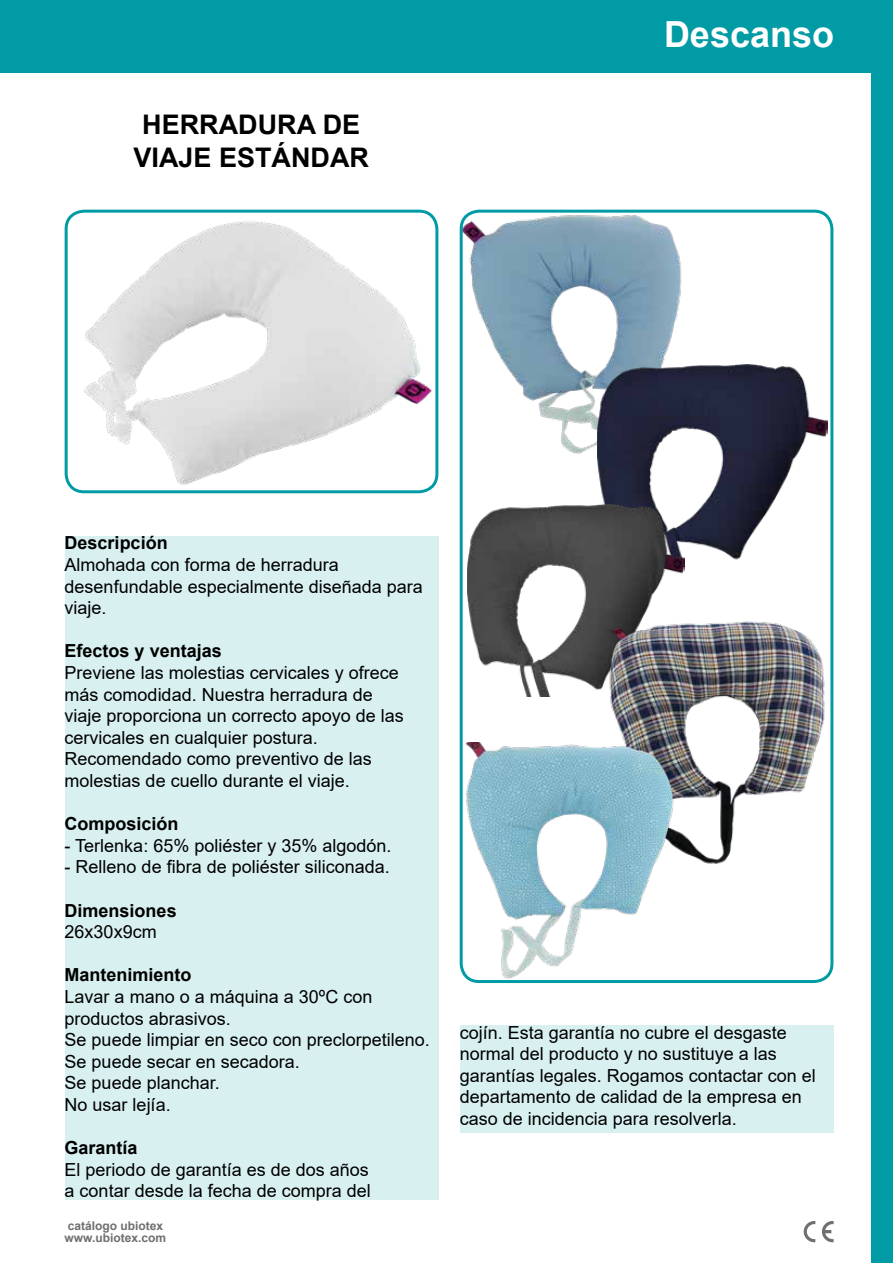
<style>
.page{position:relative;width:893px;height:1263px;background:#fff}
.page>*{position:absolute;margin:0;border:0;box-sizing:border-box;transform-origin:0 0}
.t1{font:700 36px "Arial";color:#fff}
.t2{font:700 27px/32.4px "Arial";color:#000;text-align:center}
.t3{font:18px/21.6px "Arial";color:#000}
.t4{font:700 18px "Arial";color:#000}
.t5{font:700 12px/12px "Arial";color:#706f6f}
</style>
<div class="page">
<div style="left:65px;top:536px;width:373px;height:663px;background:#d9f0f1"></div>
<div style="left:460px;top:1025px;width:373px;height:108px;background:#d9f0f1"></div>
<div style="left:0;top:0;width:893px;height:72px;background:#009ba4"></div>
<svg style="left:804px;top:1221px;width:11px;height:21px"></svg>
<svg style="left:822px;top:1221px;width:12px;height:21px"></svg>
<div style="left:872px;top:0;width:21px;height:1263px;background:#009ba4"></div>
<img style="left:65px;top:210px;width:373px;height:283px">
<div style="left:65px;top:210px;width:373px;height:283px;border:3px solid #009ba4;border-radius:18px"></div>
<img style="left:460px;top:210px;width:222px;height:247px">
<img style="left:598px;top:365px;width:229px;height:202px">
<img style="left:467px;top:505px;width:218px;height:192px">
<img style="left:603px;top:615px;width:222px;height:249px">
<img style="left:460px;top:742px;width:219px;height:240px">
<div style="left:460px;top:210px;width:373px;height:773px;border:3px solid #009ba4;border-radius:18px"></div>
<h2 class="t2" style="left:134px;top:109px;width:237px">HERRADURA DE<br>VIAJE ESTÁNDAR</h2>
<h1 class="t1" style="left:664px;top:9px;width:172px">Descanso</h1>
<p class="t4" style="left:65px;top:530px;width:105px">Descripción</p>
<p class="t3" style="left:65px;top:554px;width:360px">Almohada con forma de herradura desenfundable especialmente diseñada para viaje.</p>
<p class="t4" style="left:65px;top:638px;width:159px">Efectos y ventajas</p>
<p class="t3" style="left:65px;top:662px;width:341px">Previene las molestias cervicales y ofrece más comodidad. Nuestra herradura de viaje proporciona un correcto apoyo de las cervicales en cualquier postura.<br>Recomendado como preventivo de las molestias de cuello durante el viaje.</p>
<p class="t4" style="left:65px;top:811px;width:116px">Composición</p>
<p class="t3" style="left:65px;top:834px;width:328px">- Terlenka: 65% poliéster y 35% algodón.</p>
<p class="t3" style="left:65px;top:856px;width:327px">- Relleno de fibra de poliéster siliconada.</p>
<p class="t4" style="left:65px;top:897px;width:114px">Dimensiones</p>
<p class="t3" style="left:65px;top:921px;width:94px">26x30x9cm</p>
<p class="t4" style="left:65px;top:962px;width:129px">Mantenimiento</p>
<p class="t3" style="left:65px;top:986px;width:367px">Lavar a mano o a máquina a 30ºC con productos abrasivos.<br>Se puede limpiar en seco con preclorpetileno.<br>Se puede secar en secadora.<br>Se puede planchar.<br>No usar lejía.</p>
<p class="t4" style="left:65px;top:1135px;width:75px">Garantía</p>
<p class="t3" style="left:65px;top:1158px;width:308px">El periodo de garantía es de dos años a contar desde la fecha de compra del</p>
<p class="t5" style="left:65px;top:1219px;width:103px">catálogo ubiotex www.ubiotex.com</p>
<p class="t3" style="left:460px;top:1021px;width:358px">cojín. Esta garantía no cubre el desgaste normal del producto y no sustituye a las garantías legales. Rogamos contactar con el departamento de calidad de la empresa en caso de incidencia para resolverla.</p>
</div>
